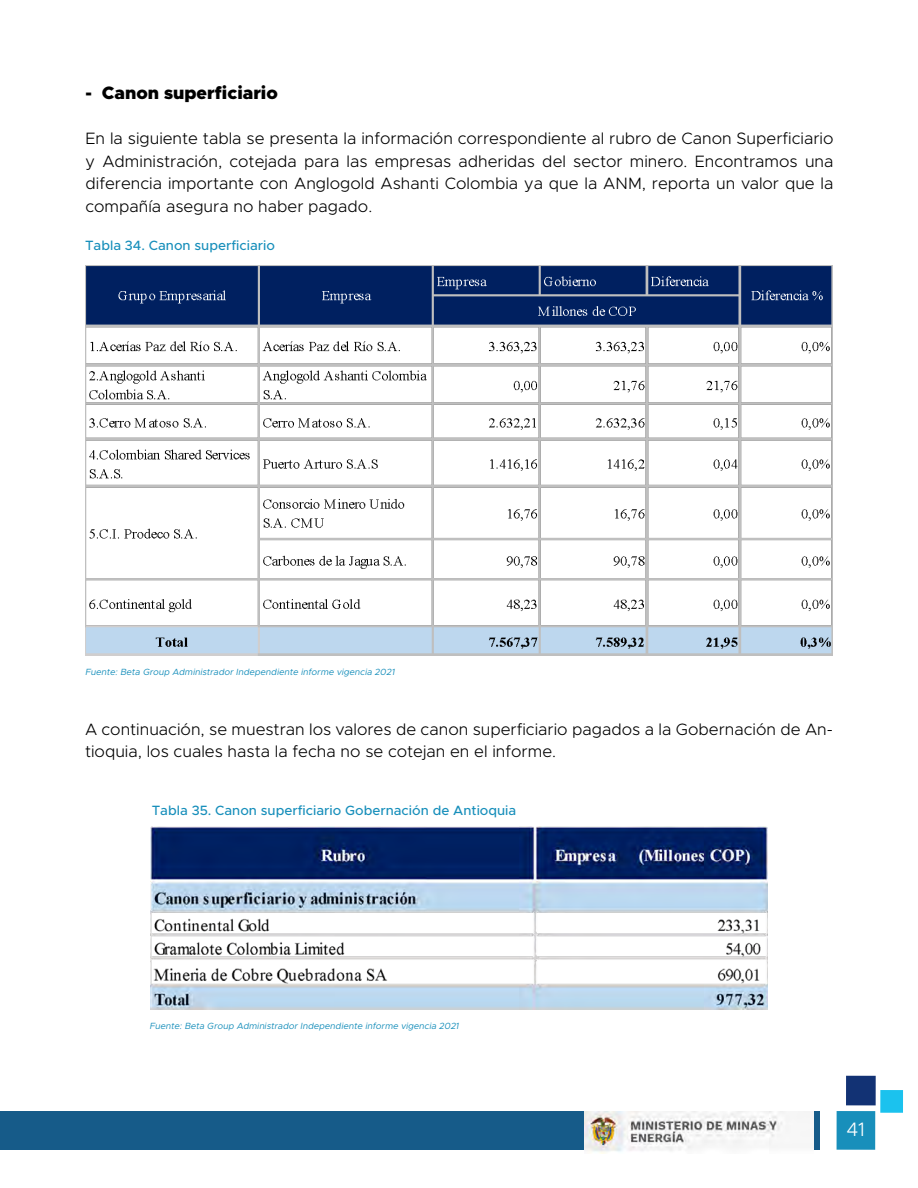
<style>
.page{position:relative;width:918px;height:1188px;background:#fff}
.page>*{position:absolute;margin:0;border:0;box-sizing:border-box;transform-origin:0 0}
.t1{font:300 19.5px "Metropolis";color:#fff}
.t2{font:900 18px "Metropolis";color:#000}
.t3{font:300 16.5px/22.5px "Metropolis";color:#000;text-align:justify}
.t4{font:500 13.5px "Metropolis";color:#188fbb}
.t5{font:italic 9px "Metropolis";color:#188fbb}
</style>
<div class="page">
<div style="left:0;top:1111px;width:820px;height:39px;background:#165b89"></div>
<div style="left:880px;top:1090px;width:23px;height:23px;background:#1bc2ee"></div>
<div style="left:846px;top:1076px;width:30px;height:29px;background:#123274"></div>
<div style="left:837px;top:1111px;width:38px;height:39px;background:#188fbb"></div>
<img style="left:584px;top:1111px;width:229px;height:42px">
<img style="left:85px;top:266px;width:748px;height:390px">
<img style="left:151px;top:827px;width:616px;height:183px">
<p class="t2" style="left:86px;top:82px;width:194px">- Canon superficiario</p>
<p class="t3" style="left:86px;top:127px;width:749px">En la siguiente tabla se presenta la información correspondiente al rubro de Canon Superficiario y Administración, cotejada para las empresas adheridas del sector minero. Encontramos una diferencia importante con Anglogold Ashanti Colombia ya que la ANM, reporta un valor que la compañía asegura no haber pagado.</p>
<p class="t4" style="left:85px;top:237px;width:191px">Tabla 34. Canon superficiario</p>
<p class="t5" style="left:85px;top:666px;width:313px">Fuente: Beta Group Administrador Independiente informe vigencia 2021</p>
<p class="t3" style="left:85px;top:718px;width:749px">A continuación, se muestran los valores de canon superficiario pagados a la Gobernación de An&shy;tioquia, los cuales hasta la fecha no se cotejan en el informe.</p>
<p class="t4" style="left:152px;top:802px;width:366px">Tabla 35. Canon superficiario Gobernación de Antioquia</p>
<p class="t5" style="left:149px;top:1020px;width:313px">Fuente: Beta Group Administrador Independiente informe vigencia 2021</p>
<p class="t1" style="left:846px;top:1117px;width:20px">41</p>
</div>
